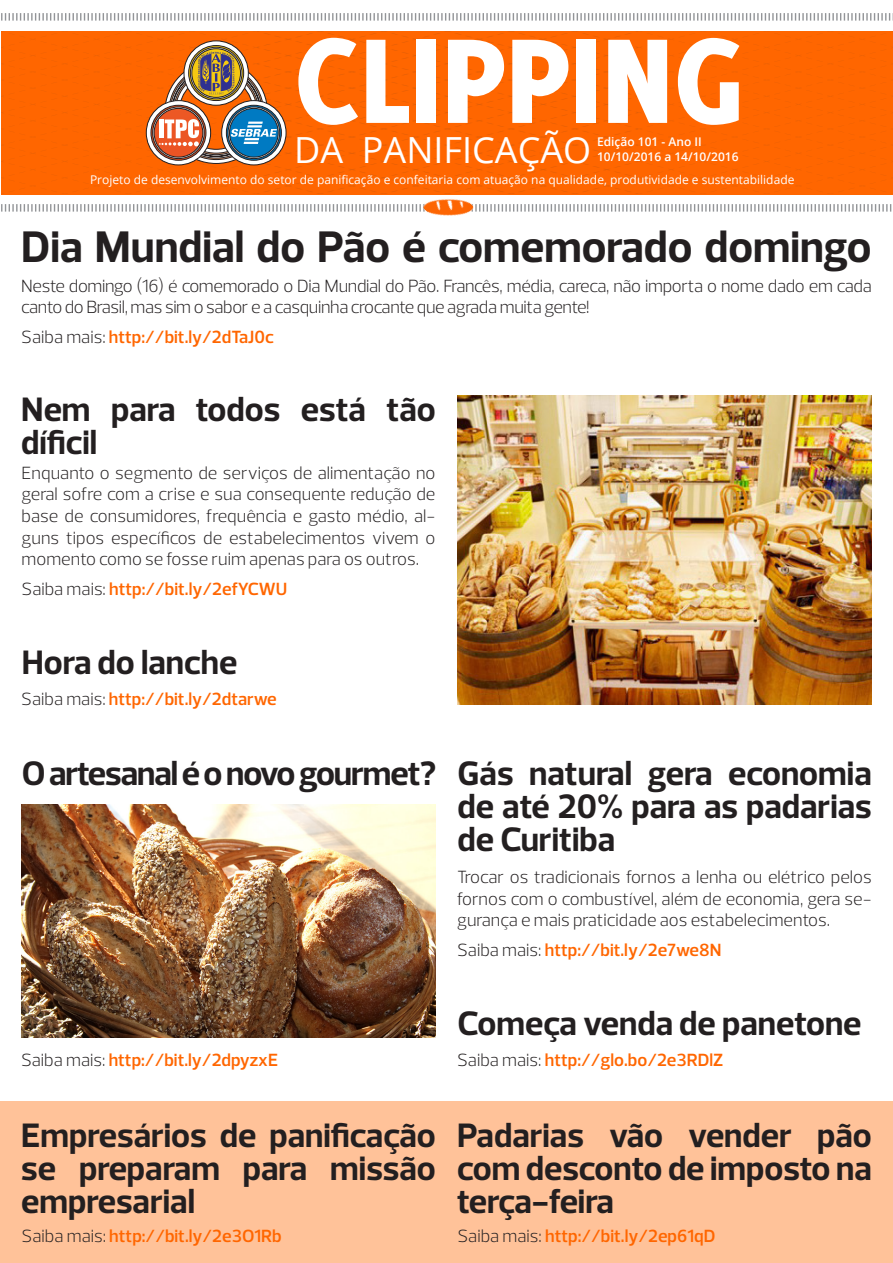
<style>
.page{position:relative;width:893px;height:1263px;background:#fff}
.page>*{position:absolute;margin:0;border:0;box-sizing:border-box;transform-origin:0 0}
.t1{font:800 132px "Delicious";color:#fff}
.t2{font:700 45px "Prelo";color:#231f20}
.t3{font:36px "Open Sans";color:#fff}
.t4{font:700 34.5px/33px "Prelo";color:#231f20;text-align:justify}
.t5{font:700 34.5px "Prelo";letter-spacing:-.03em;color:#231f20}
.t6{font:300 18px/21.6px "Prelo";letter-spacing:-.02em;color:#231f20;text-align:justify}
.t7{font:600 18px "Prelo";color:#f60}
.t8{font:12px "Open Sans";color:#fff}
.t9{font:600 12px/15px "Open Sans";color:#fff}
.s1{font-weight:300;color:#231f20}
</style>
<div class="page">
<div style="left:638px;top:165px;width:255px;height:22px;background:#f60"></div>
<svg style="left:638px;top:185px;width:44px;height:9px"></svg>
<div style="left:1px;top:187px;width:637px;height:7px;background:#f60"></div>
<div style="left:1px;top:165px;width:637px;height:22px;background:#f60"></div>
<div style="left:213px;top:185px;width:213px;height:9px;background:#f60"></div>
<svg style="left:1px;top:204px;width:420px;height:8px"></svg>
<svg style="left:475px;top:204px;width:417px;height:8px"></svg>
<img style="left:423px;top:199px;width:51px;height:17px">
<svg style="left:1px;top:31px;width:892px;height:134px;background:#f4690c"></svg>
<svg style="left:1px;top:13px;width:892px;height:8px"></svg>
<div style="left:0;top:1101px;width:893px;height:162px;background:#ffc299"></div>
<img style="left:457px;top:395px;width:415px;height:309px">
<img style="left:21px;top:804px;width:414px;height:233px">
<h1 class="t1" style="left:294px;top:3px;width:450px">CLIPPING</h1>
<h3 class="t3" style="left:294px;top:125px;width:299px">DA PANIFICAÇÃO</h3>
<p class="t8" style="left:90px;top:172px;width:706px">Projeto de desenvolvimento do setor de panificação e confeitaria com atuação na qualidade, produtividade e sustentabilidade</p>
<p class="t9" style="left:597px;top:134px;width:143px">Edição 101 - Ano II<br>10/10/2016 a 14/10/2016</p>
<p class="t2" style="left:21px;top:220px;width:852px">Dia Mundial do Pão é comemorado domingo</p>
<p class="t6" style="left:21px;top:275px;width:852px">Neste domingo (16) é comemorado o Dia Mundial do Pão. Francês, média, careca, não importa o nome dado em cada canto do Brasil, mas sim o sabor e a casquinha crocante que agrada muita gente!</p>
<p class="t7" style="left:21px;top:326px;width:254px"><span class="s1">Saiba mais:</span> http://bit.ly/2dTaJ0c</p>
<p class="t4" style="left:21px;top:393px;width:416px">Nem para todos está tão díficil</p>
<p class="t6" style="left:22px;top:462px;width:415px">Enquanto o segmento de serviços de alimentação no geral sofre com a crise e sua consequente redução de base de consumidores, frequência e gasto médio, al&shy;guns tipos específicos de estabelecimentos vivem o momento como se fosse ruim apenas para os outros.</p>
<p class="t7" style="left:22px;top:578px;width:267px"><span class="s1">Saiba mais:</span> http://bit.ly/2efYCWU</p>
<p class="t4" style="left:22px;top:646px;width:217px">Hora do lanche</p>
<p class="t7" style="left:21px;top:687px;width:257px"><span class="s1">Saiba mais:</span> http://bit.ly/2dtarwe</p>
<p class="t5" style="left:22px;top:752px;width:416px">O artesanal é o novo gourmet?</p>
<p class="t7" style="left:21px;top:1049px;width:259px"><span class="s1">Saiba mais:</span> http://bit.ly/2dpyzxE</p>
<p class="t4" style="left:21px;top:1119px;width:416px">Empresários de panificação se preparam para missão empresarial</p>
<p class="t7" style="left:22px;top:1224px;width:262px"><span class="s1">Saiba mais:</span> http://bit.ly/2e3O1Rb</p>
<p class="t4" style="left:458px;top:757px;width:416px">Gás natural gera economia de até 20% para as padarias de Curitiba</p>
<p class="t6" style="left:457px;top:866px;width:416px">Trocar os tradicionais fornos a lenha ou elétrico pelos fornos com o combustível, além de economia, gera se&shy;gurança e mais praticidade aos estabelecimentos.</p>
<p class="t7" style="left:457px;top:939px;width:266px"><span class="s1">Saiba mais:</span> http://bit.ly/2e7we8N</p>
<p class="t4" style="left:458px;top:1007px;width:405px">Começa venda de panetone</p>
<p class="t7" style="left:457px;top:1049px;width:268px"><span class="s1">Saiba mais:</span> http://glo.bo/2e3RDlZ</p>
<p class="t4" style="left:457px;top:1119px;width:416px">Padarias vão vender pão com desconto de imposto na terça-feira</p>
<p class="t7" style="left:457px;top:1224px;width:259px"><span class="s1">Saiba mais:</span> http://bit.ly/2ep61qD</p>
</div>
